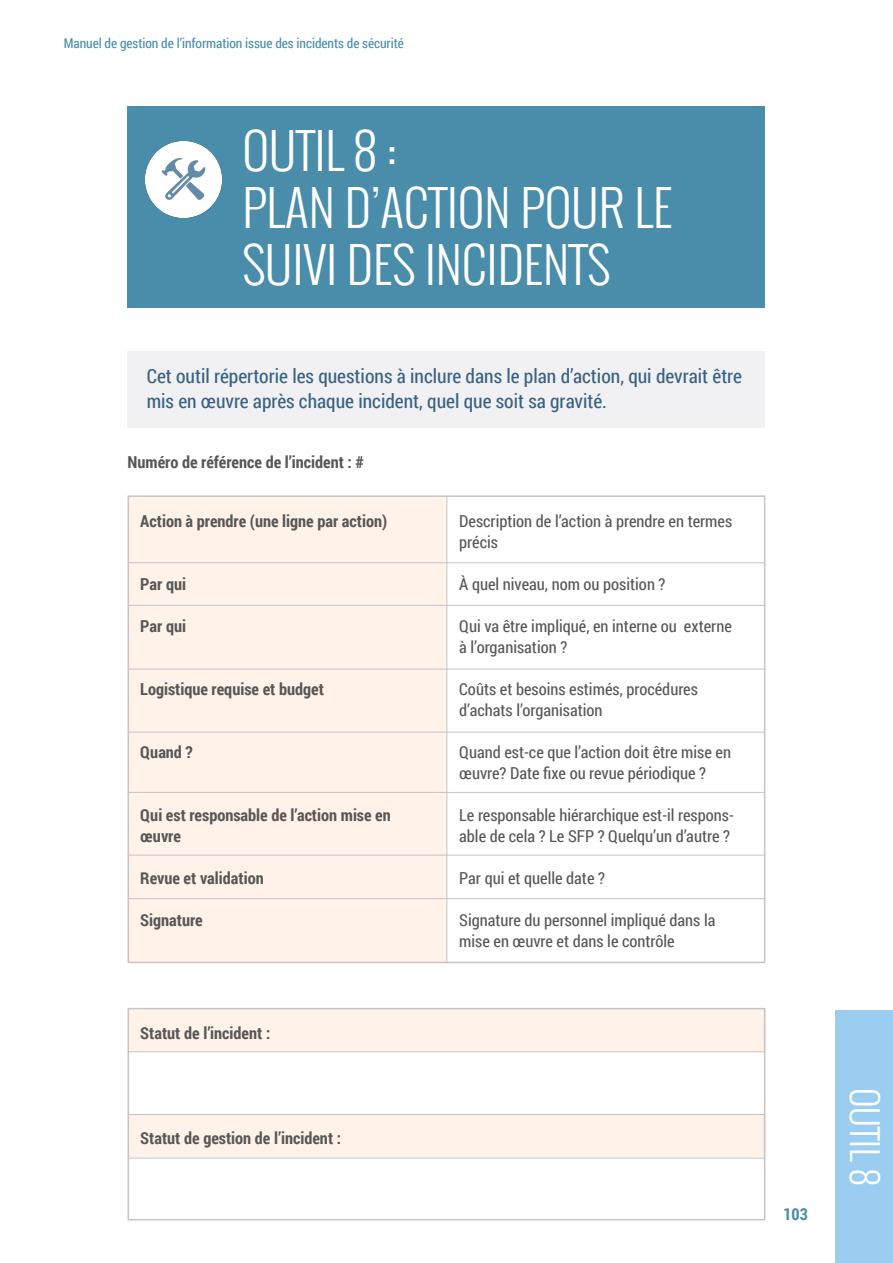
<style>
.page{position:relative;width:893px;height:1263px;background:#fff}
.page>*{position:absolute;margin:0;border:0;box-sizing:border-box;transform-origin:0 0}
.t1{font:300 49.5px/57px "Oswald";color:#fff}
.t2{font:300 36px "Oswald";color:#fff}
.t3{font:19.5px/25.5px "Roboto Condensed";color:#386283}
.t4{font:16.5px/21px "Roboto Condensed";color:#575756}
.t5{font:700 16.5px/21px "Roboto Condensed";color:#575756}
.t6{font:700 16.5px "Roboto Condensed";color:#498dab}
.t7{font:13.5px "Roboto Condensed";letter-spacing:-.005em;color:#498dab}
</style>
<div class="page">
<div style="left:128px;top:351px;width:637px;height:76px;background:#f1f0f2"></div>
<div style="left:836px;top:1010px;width:57px;height:252px;background:#9acdf0"></div>
<div style="left:128px;top:106px;width:637px;height:202px;background:#498dab"></div>
<img style="left:146px;top:141px;width:76px;height:77px">
<div style="left:128px;top:1008px;width:637px;height:43px;background:#fef2e9"></div>
<div style="left:129px;top:1114px;width:636px;height:44px;background:#fef2e9"></div>
<div style="left:128px;top:496px;width:318px;height:466px;background:#fef2e9"></div>
<div style="left:128px;top:1008px;width:637px;height:212px;border:2px solid #c5c5c8"></div>
<hr style="left:128px;top:562px;width:637px;height:1px;background:#c5c5c8">
<hr style="left:128px;top:605px;width:637px;height:1px;background:#c5c5c8">
<hr style="left:128px;top:669px;width:637px;height:1px;background:#c5c5c8">
<hr style="left:128px;top:732px;width:637px;height:1px;background:#c5c5c8">
<hr style="left:128px;top:792px;width:637px;height:1px;background:#c5c5c8">
<hr style="left:128px;top:855px;width:637px;height:1px;background:#c5c5c8">
<hr style="left:128px;top:1114px;width:637px;height:1px;background:#c5c5c8">
<hr style="left:128px;top:898px;width:637px;height:1px;background:#c5c5c8">
<hr style="left:128px;top:1158px;width:637px;height:1px;background:#c5c5c8">
<hr style="left:128px;top:1051px;width:637px;height:1px;background:#c5c5c8">
<hr style="left:446px;top:496px;width:1px;height:468px;background:#c5c5c8">
<div style="left:128px;top:495px;width:637px;height:468px;border:2px solid #c5c5c8"></div>
<p class="t7" style="left:64px;top:34px;width:342px">Manuel de gestion de l’information issue des incidents de sécurité</p>
<h1 class="t1" style="left:242px;top:121px;width:431px">OUTIL 8 :<br>PLAN D’ACTION POUR LE<br>SUIVI DES INCIDENTS</h1>
<p class="t3" style="left:147px;top:363px;width:597px">Cet outil répertorie les questions à inclure dans le plan d’action, qui devrait être mis en œuvre après chaque incident, quel que soit sa gravité.</p>
<p class="t5" style="left:128px;top:451px;width:238px">Numéro de référence de l’incident : #</p>
<p class="t5" style="left:140px;top:509px;width:248px">Action à prendre (une ligne par action)</p>
<p class="t5" style="left:140px;top:572px;width:47px">Par qui</p>
<p class="t5" style="left:140px;top:614px;width:47px">Par qui</p>
<p class="t5" style="left:140px;top:677px;width:185px">Logistique requise et budget</p>
<p class="t5" style="left:140px;top:740px;width:54px">Quand ?</p>
<p class="t5" style="left:140px;top:803px;width:252px">Qui est responsable de l’action mise en œuvre</p>
<p class="t5" style="left:140px;top:866px;width:125px">Revue et validation</p>
<p class="t5" style="left:140px;top:908px;width:64px">Signature</p>
<p class="t5" style="left:140px;top:1022px;width:132px">Statut de l’incident :</p>
<p class="t5" style="left:140px;top:1127px;width:202px">Statut de gestion de l’incident :</p>
<p class="t4" style="left:459px;top:510px;width:275px">Description de l’action à prendre en termes précis</p>
<p class="t4" style="left:459px;top:573px;width:208px">À quel niveau, nom ou position ?</p>
<p class="t4" style="left:459px;top:615px;width:274px">Qui va être impliqué, en interne ou externe à l’organisation ?</p>
<p class="t4" style="left:459px;top:678px;width:240px">Coûts et besoins estimés, procédures d’achats l’organisation</p>
<p class="t4" style="left:459px;top:741px;width:273px">Quand est-ce que l’action doit être mise en œuvre? Date fixe ou revue périodique ?</p>
<p class="t4" style="left:459px;top:804px;width:276px">Le responsable hiérarchique est-il respons&shy;able de cela ? Le SFP ? Quelqu’un d’autre ?</p>
<p class="t4" style="left:459px;top:867px;width:147px">Par qui et quelle date ?</p>
<p class="t4" style="left:459px;top:909px;width:258px">Signature du personnel impliqué dans la mise en œuvre et dans le contrôle</p>
<p class="t6" style="left:783px;top:1203px;width:26px">103</p>
<h2 class="t2" style="left:891px;top:1087px;width:99px;rotate:90deg">OUTIL 8</h2>
</div>
